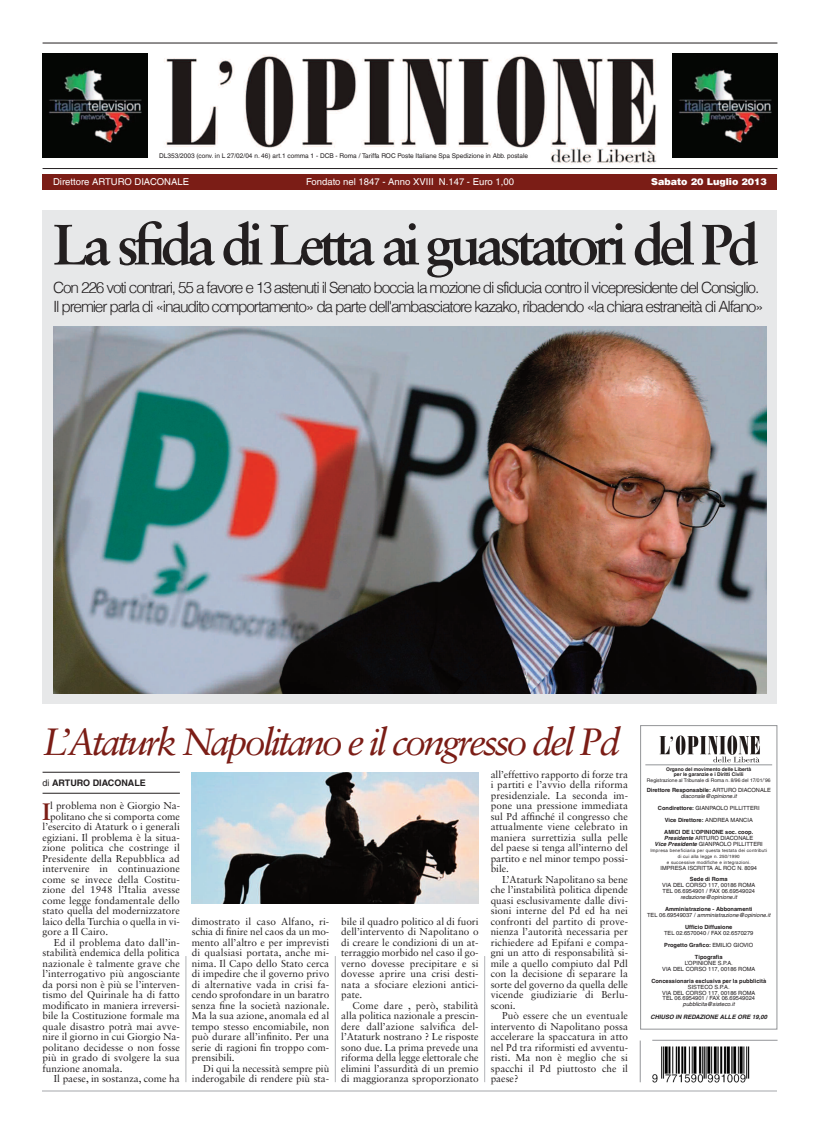
<style>
.page{position:relative;width:820px;height:1134px;background:#fff}
.page>*{position:absolute;margin:0;border:0;box-sizing:border-box;transform-origin:0 0}
.t1{font:700 57px "Sabon LT Std";letter-spacing:-.09em;color:#231f20}
.t2{font:italic 38px "Sabon LT Std";letter-spacing:-.08em;color:#7b1d16}
.t3{font:700 23.8px "Sabon LT Std";color:#7b1d16}
.t4{font:300 15.5px/19px "Helvetica LT";letter-spacing:-.075em;color:#231f20}
.t5{font:10px/10.5px "Sabon LT Std";color:#231f20;text-align:justify}
.t6{font:9.5px "Helvetica LT";color:#fff}
.t7{font:900 9.5px "Helvetica LT";color:#fff}
.t8{font:700 9px "Helvetica LT";color:#231f20}
.t9{font:6.5px "Helvetica LT";color:#231f20}
.t10{font:italic 700 6px "Helvetica LT";color:#231f20}
.t11{font:5.7px/5.9px "Helvetica LT";color:#231f20;text-align:center}
.t12{font:700 5.7px/11.9px "Helvetica LT";color:#231f20;text-align:center}
.t13{font:italic 5.7px "Helvetica LT";color:#231f20}
.t14{font:700 5px/5.5px "Helvetica LT";color:#231f20;text-align:center}
.t15{font:5px "Helvetica LT";color:#231f20}
.t16{font:4.5px/6px "Helvetica LT";letter-spacing:.05em;color:#231f20;text-align:center}
.s1{font-weight:400}
.s2{font-weight:400;font-style:italic}
.s3{font-weight:700;font-style:italic}
.s4{font-weight:700}
</style>
<div class="page">
<img style="left:164px;top:55px;width:493px;height:110px">
<div style="left:163px;top:153px;width:366px;height:15px;background:#fff"></div>
<div style="left:43px;top:174px;width:734px;height:16px;background:#7b1d16"></div>
<hr style="left:43px;top:168px;width:734px;height:1px;background:#231f20">
<hr style="left:43px;top:43px;width:734px;height:1px;background:#231f20">
<hr style="left:43px;top:1090px;width:734px;height:1px;background:#d1d2d4">
<img style="left:43px;top:53px;width:104px;height:105px">
<div style="left:43px;top:211px;width:734px;height:493px;background:#e7e8e9"></div>
<hr style="left:43px;top:793px;width:137px;height:1px;background:#231f20">
<hr style="left:43px;top:772px;width:137px;height:1px;background:#231f20">
<img style="left:53px;top:326px;width:713px;height:368px">
<hr style="left:484px;top:956px;width:1px;height:126px;background:#b2b3b7">
<hr style="left:335px;top:956px;width:1px;height:126px;background:#b2b3b7">
<hr style="left:186px;top:956px;width:1px;height:126px;background:#b2b3b7">
<hr style="left:652px;top:1040px;width:125px;height:1px;background:#939598">
<hr style="left:639px;top:1040px;width:1px;height:42px;background:#939598">
<img style="left:652px;top:1046px;width:96px;height:36px">
<div style="left:639px;top:725px;width:138px;height:305px;border:1px solid #939598"></div>
<svg style="left:713px;top:757px;width:46px;height:5px"></svg>
<hr style="left:645px;top:765px;width:126px;height:1px;background:#939598">
<img style="left:672px;top:53px;width:105px;height:105px">
<img style="left:659px;top:736px;width:101px;height:19px">
<img style="left:192px;top:773px;width:286px;height:131px">
<p class="t9" style="left:159px;top:152px;width:370px">DL353/2003 (conv. in L 27/02/04 n. 46) art.1 comma 1 - DCB - Roma / Tariffa ROC Poste Italiane Spa Spedizione in Abb. postale</p>
<p class="t6" style="left:53px;top:176px;width:137px">Direttore ARTURO DIACONALE</p>
<p class="t6" style="left:306px;top:176px;width:209px">Fondato nel 1847 - Anno XVIII N.147 - Euro 1,00</p>
<p class="t7" style="left:651px;top:176px;width:117px">Sabato 20 Luglio 2013</p>
<h1 class="t1" style="left:53px;top:221px;width:707px">La sfida di Letta ai guastatori del Pd</h1>
<p class="t4" style="left:53px;top:277px;width:712px">Con 226 voti contrari, 55 a favore e 13 astenuti il Senato boccia la mozione di sfiducia contro il vicepresidente del Consiglio.<br>Il premier parla di «inaudito comportamento» da parte dell'ambasciatore kazako, ribadendo «la chiara estraneità di Alfano»</p>
<h2 class="t2" style="left:43px;top:726px;width:579px">L’Ataturk Napolitano e il congresso del Pd</h2>
<h3 class="t3" style="left:43px;top:801px;width:9px">I</h3>
<p class="t5" style="left:50px;top:801px;width:131px">l problema non è Giorgio Na-</p>
<p class="t5" style="left:490px;top:770px;width:139px">all’effettivo rapporto di forze tra i partiti e l’avvio della riforma presidenziale. La seconda im&shy;pone una pressione immediata sul Pd affinché il congresso che attualmente viene celebrato in maniera surrettizia sulla pelle del paese si tenga all’interno del partito e nel minor tempo possi&shy;bile.</p>
<p class="t5" style="left:490px;top:875px;width:139px;text-indent:11px">L’Ataturk Napolitano sa bene che l’instabilità politica dipende quasi esclusivamente dalle divi&shy;sioni interne del Pd ed ha nei confronti del partito di prove&shy;nienza l’autorità necessaria per richiedere ad Epifani e compa&shy;gni un atto di responsabilità si&shy;mile a quello compiuto dal Pdl con la decisione di separare la sorte del governo da quella delle vicende giudiziarie di Berlu&shy;sconi.</p>
<p class="t5" style="left:490px;top:1011px;width:139px;text-indent:11px">Può essere che un eventuale intervento di Napolitano possa accelerare la spaccatura in atto nel Pd tra riformisti ed avventu&shy;risti. Ma non è meglio che si spacchi il Pd piuttosto che il paese?</p>
<p class="t8" style="left:43px;top:777px;width:105px"><span class="s1">di</span> ARTURO DIACONALE</p>
<p class="t5" style="left:50px;top:812px;width:131px">politano che si comporta come</p>
<p class="t5" style="left:43px;top:822px;width:139px">l’esercito di Ataturk o i generali</p>
<p class="t5" style="left:43px;top:833px;width:139px">egiziani. Il problema è la situa-</p>
<p class="t5" style="left:43px;top:843px;width:139px">zione politica che costringe il</p>
<p class="t5" style="left:43px;top:854px;width:139px">Presidente della Repubblica ad</p>
<p class="t5" style="left:43px;top:864px;width:139px">intervenire in continuazione</p>
<p class="t5" style="left:43px;top:875px;width:139px">come se invece della Costitu-</p>
<p class="t5" style="left:43px;top:885px;width:139px">zione del 1948 l’Italia avesse</p>
<p class="t5" style="left:43px;top:896px;width:139px">come legge fondamentale dello</p>
<p class="t5" style="left:43px;top:906px;width:139px">stato quella del modernizzatore</p>
<p class="t5" style="left:43px;top:917px;width:139px">laico della Turchia o quella in vi-</p>
<p class="t5" style="left:43px;top:927px;width:67px">gore a Il Cairo.</p>
<p class="t5" style="left:54px;top:938px;width:127px">Ed il problema dato dall’in-</p>
<p class="t5" style="left:43px;top:948px;width:139px">stabilità endemica della politica</p>
<p class="t5" style="left:43px;top:959px;width:139px">nazionale è talmente grave che</p>
<p class="t5" style="left:43px;top:969px;width:139px">l’interrogativo più angosciante</p>
<p class="t5" style="left:43px;top:980px;width:139px">da porsi non è più se l’interven-</p>
<p class="t5" style="left:43px;top:990px;width:139px">tismo del Quirinale ha di fatto</p>
<p class="t5" style="left:43px;top:1001px;width:139px">modificato in maniera irreversi-</p>
<p class="t5" style="left:43px;top:1011px;width:139px">bile la Costituzione formale ma</p>
<p class="t5" style="left:43px;top:1022px;width:139px">quale disastro potrà mai avve-</p>
<p class="t5" style="left:43px;top:1032px;width:139px">nire il giorno in cui Giorgio Na-</p>
<p class="t5" style="left:43px;top:1043px;width:139px">politano decidesse o non fosse</p>
<p class="t5" style="left:43px;top:1053px;width:139px">più in grado di svolgere la sua</p>
<p class="t5" style="left:43px;top:1064px;width:82px">funzione anomala.</p>
<p class="t5" style="left:54px;top:1074px;width:127px">Il paese, in sostanza, come ha</p>
<p class="t5" style="left:341px;top:917px;width:139px">bile il quadro politico al di fuori dell’intervento di Napolitano o di creare le condizioni di un at&shy;terraggio morbido nel caso il go&shy;verno dovesse precipitare e si dovesse aprire una crisi desti&shy;nata a sfociare elezioni antici&shy;pate.</p>
<p class="t5" style="left:341px;top:1001px;width:139px;text-indent:11px">Come dare , però, stabilità alla politica nazionale a prescin&shy;dere dall’azione salvifica del&shy;l’Ataturk nostrano ? Le risposte sono due. La prima prevede una riforma della legge elettorale che elimini l’assurdità di un premio di maggioranza sproporzionato</p>
<p class="t5" style="left:192px;top:917px;width:139px">dimostrato il caso Alfano, ri&shy;schia di finire nel caos da un mo&shy;mento all’altro e per imprevisti di qualsiasi portata, anche mi&shy;nima. Il Capo dello Stato cerca di impedire che il governo privo di alternative vada in crisi fa&shy;cendo sprofondare in un baratro senza fine la società nazionale.<br>Ma la sua azione, anomala ed al tempo stesso encomiabile, non può durare all’infinito. Per una serie di ragioni fin troppo com&shy;prensibili.</p>
<p class="t5" style="left:192px;top:1064px;width:139px;text-align:right">Di qui la necessità sempre più inderogabile di rendere più sta-</p>
<p class="t14" style="left:665px;top:766px;width:87px">Organo del movimento delle Libertà per le garanzie e i Diritti Civili</p>
<p class="t15" style="left:646px;top:777px;width:125px">Registrazione al Tribunale di Roma n. 8/96 del 17/01/’96</p>
<p class="t12" style="left:646px;top:787px;width:126px;line-height:6px">Direttore Responsabile: <span class="s1">ARTURO DIACONALE </span><span class="s2">diaconale@opinione.it</span></p>
<p class="t12" style="left:657px;top:802px;width:103px">Condirettore: <span class="s1">GIANPAOLO PILLITTERI<br></span>Vice Direttore: <span class="s1">ANDREA MANCIA<br></span>AMICI DE L’OPINIONE soc. coop.</p>
<p class="t11" style="left:654px;top:835px;width:110px"><span class="s3">Presidente</span> ARTURO DIACONALE<br><span class="s3">Vice Presidente</span> GIANPAOLO PILLITTERI</p>
<p class="t16" style="left:650px;top:847px;width:118px">Impresa beneficiaria per questa testata dei contributi di cui alla legge n. 250/1990<br>e successive modifiche e integrazioni.</p>
<p class="t11" style="left:660px;top:865px;width:98px">IMPRESA ISCRITTA AL ROC N. 8094</p>
<p class="t12" style="left:689px;top:873px;width:39px">Sede di Roma</p>
<p class="t11" style="left:662px;top:882px;width:95px;text-align:left">VIA DEL CORSO 117, 00186 ROMA<br>TEL 06.6954901 / FAX 06.69549024</p>
<p class="t13" style="left:680px;top:894px;width:58px">redazione@opinione.it</p>
<p class="t12" style="left:647px;top:906px;width:125px;line-height:5.9px">Amministrazione - Abbonamenti<br><span class="s1">TEL 06.69549037 /</span> <span class="s2">amministrazione@opinione.it</span></p>
<p class="t12" style="left:685px;top:921px;width:49px">Ufficio Diffusione</p>
<p class="t11" style="left:663px;top:927px;width:91px;line-height:11.9px">TEL 02.6570040 / FAX 02.6570279<br><span class="s4">Progetto Grafico:</span> EMILIO GIOVIO<br><span class="s4">Tipografia</span></p>
<p class="t11" style="left:662px;top:960px;width:95px">L’OPINIONE S.P.A.<br>VIA DEL CORSO 117, 00186 ROMA</p>
<p class="t12" style="left:651px;top:974px;width:116px">Concessionaria esclusiva per la pubblicità</p>
<p class="t11" style="left:662px;top:983px;width:95px">SISTECO S.P.A.<br>VIA DEL CORSO 117, 00186 ROMA<br>TEL 06.6954901 / FAX 06.69549024</p>
<p class="t13" style="left:682px;top:1001px;width:53px">pubblicita@sisteco.it</p>
<p class="t10" style="left:650px;top:1013px;width:118px">CHIUSO IN REDAZIONE ALLE ORE 19,00</p>
</div>
